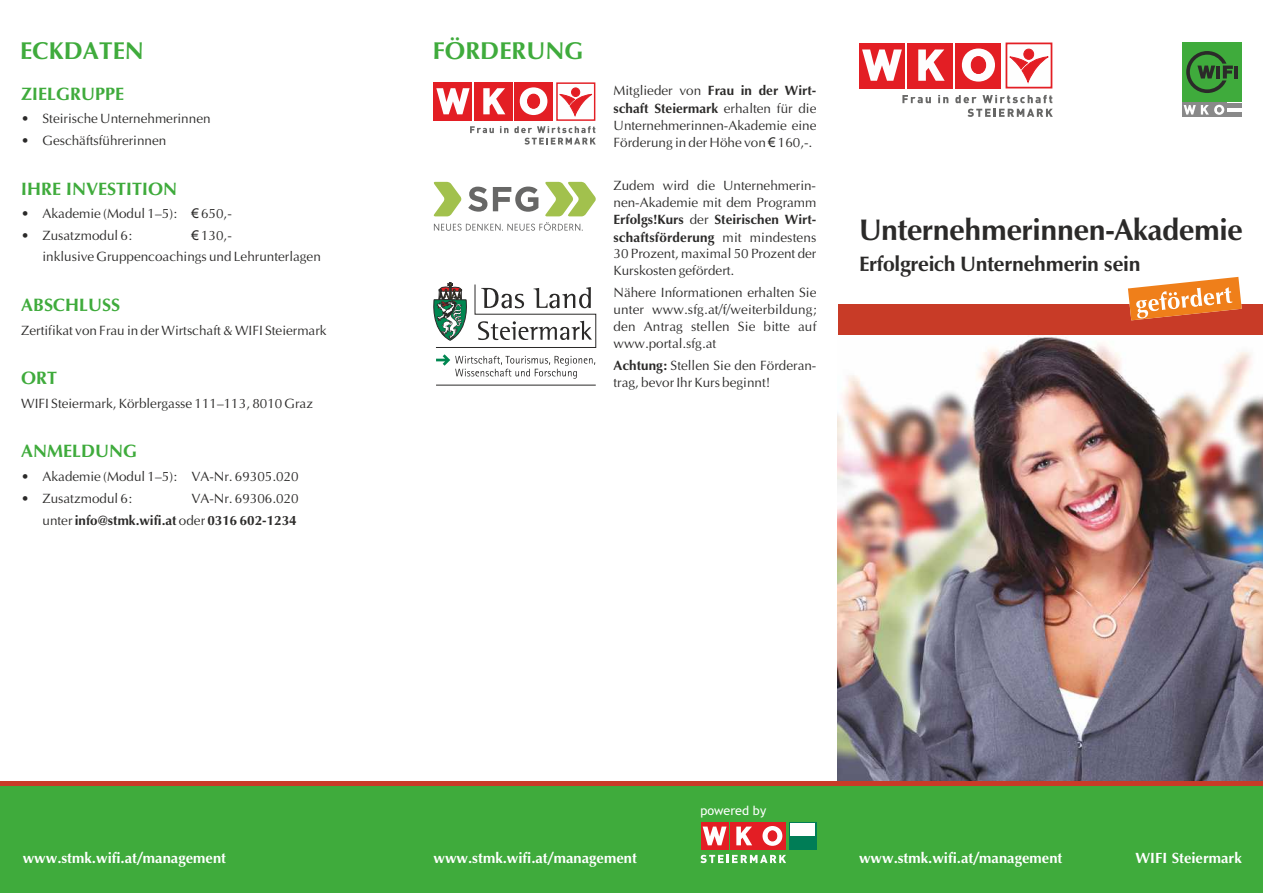
<style>
.page{position:relative;width:1263px;height:893px;background:#fff}
.page>*{position:absolute;margin:0;border:0;box-sizing:border-box;transform-origin:0 0}
.t1{font:700 30px "Zapf Humanist 601 BT";letter-spacing:-.015em;color:#2b2a29}
.t2{font:700 24.45px "Optima";color:#3fab3c}
.t3{font:700 21px "Zapf Humanist 601 BT";letter-spacing:-.015em;color:#2b2a29}
.t4{font:700 18px "Optima";color:#3fab3c}
.t5{font:700 14.85px "Optima";color:#fff}
.t6{font:13.5px/17.1px "Optima";color:#2b2a29;text-align:justify}
.t7{font:700 13.5px/22.2px "Optima";color:#2b2a29;text-align:right}
.t8{font:12.6px "Trebuchet MS";color:#fefefe}
.s1{font-family:"Arial"}
.s2{font-weight:400}
.s3{font-weight:700}
</style>
<div class="page">
<img style="left:838px;top:337px;width:425px;height:444px">
<div style="left:412px;top:781px;width:426px;height:112px;background:#3fab3c"></div>
<div style="left:838px;top:781px;width:425px;height:112px;background:#3fab3c"></div>
<div style="left:838px;top:781px;width:425px;height:5px;background:#c83b27"></div>
<div style="left:1183px;top:43px;width:59px;height:59px;background:#3fab3c"></div>
<svg style="left:1212px;top:103px;width:14px;height:14px"></svg>
<div style="left:1197px;top:103px;width:14px;height:14px;background:#898989"></div>
<div style="left:1183px;top:103px;width:14px;height:14px;background:#898989"></div>
<div style="left:1228px;top:103px;width:14px;height:5px;background:#898989"></div>
<div style="left:1228px;top:112px;width:14px;height:5px;background:#898989"></div>
<hr style="left:1234px;top:66px;width:4px;height:13px;background:#2b2a29">
<svg style="left:1186px;top:51px;width:47px;height:42px"></svg>
<svg style="left:1183px;top:105px;width:41px;height:10px"></svg>
<div style="left:838px;top:305px;width:425px;height:30px;background:#c83b27"></div>
<div style="left:412px;top:781px;width:426px;height:5px;background:#c83b27"></div>
<div style="left:0;top:781px;width:412px;height:112px;background:#3fab3c"></div>
<div style="left:0;top:781px;width:412px;height:5px;background:#c83b27"></div>
<div style="left:789px;top:822px;width:27px;height:28px;background:#007d56"></div>
<div style="left:790px;top:824px;width:25px;height:12px;background:#fefefe"></div>
<div style="left:759px;top:822px;width:27px;height:28px;background:#e31e24"></div>
<div style="left:730px;top:822px;width:27px;height:28px;background:#e31e24"></div>
<svg style="left:736px;top:827px;width:16px;height:18px"></svg>
<div style="left:701px;top:822px;width:27px;height:28px;background:#e31e24"></div>
<svg style="left:703px;top:827px;width:23px;height:18px"></svg>
<svg style="left:762px;top:826px;width:20px;height:20px"></svg>
<div style="left:768px;top:831px;width:9px;height:10px;background:#e31e24;border-radius:50%"></div>
<div style="left:768px;top:830px;width:9px;height:11px;border:1px solid #e31e24;border-radius:50%"></div>
<svg style="left:700px;top:855px;width:86px;height:8px"></svg>
<div style="left:955px;top:43px;width:46px;height:45px;background:#e31e24"></div>
<div style="left:907px;top:43px;width:46px;height:45px;background:#e31e24"></div>
<svg style="left:918px;top:49px;width:27px;height:32px"></svg>
<div style="left:859px;top:43px;width:46px;height:45px;background:#e31e24"></div>
<svg style="left:862px;top:49px;width:40px;height:32px"></svg>
<svg style="left:962px;top:49px;width:33px;height:33px"></svg>
<div style="left:971px;top:57px;width:15px;height:16px;background:#e31e24;border-radius:50%"></div>
<div style="left:971px;top:56px;width:15px;height:18px;border:1px solid #e31e24;border-radius:50%"></div>
<div style="left:1005px;top:43px;width:47px;height:45px;border:2px solid #e31e24"></div>
<svg style="left:1007px;top:56px;width:44px;height:28px"></svg>
<div style="left:1024px;top:49px;width:10px;height:10px;background:#e31e24;border-radius:50%"></div>
<div style="left:1023px;top:49px;width:11px;height:11px;border:1px solid #e31e24;border-radius:50%"></div>
<svg style="left:902px;top:95px;width:29px;height:8px"></svg>
<svg style="left:938px;top:95px;width:10px;height:8px"></svg>
<svg style="left:955px;top:95px;width:21px;height:8px"></svg>
<svg style="left:982px;top:95px;width:70px;height:8px"></svg>
<svg style="left:967px;top:109px;width:86px;height:8px"></svg>
<div style="left:514px;top:82px;width:39px;height:39px;background:#e31e24"></div>
<div style="left:474px;top:82px;width:38px;height:39px;background:#e31e24"></div>
<svg style="left:483px;top:88px;width:22px;height:26px"></svg>
<div style="left:434px;top:82px;width:38px;height:39px;background:#e31e24"></div>
<svg style="left:436px;top:88px;width:34px;height:26px"></svg>
<svg style="left:520px;top:87px;width:27px;height:28px"></svg>
<div style="left:528px;top:94px;width:12px;height:14px;background:#e31e24;border-radius:50%"></div>
<div style="left:527px;top:94px;width:13px;height:15px;border:1px solid #e31e24;border-radius:50%"></div>
<div style="left:556px;top:82px;width:39px;height:39px;border:1px solid #e31e24"></div>
<svg style="left:557px;top:93px;width:37px;height:24px"></svg>
<div style="left:571px;top:88px;width:9px;height:8px;background:#e31e24;border-radius:50%"></div>
<div style="left:571px;top:88px;width:9px;height:9px;border:1px solid #e31e24;border-radius:50%"></div>
<svg style="left:470px;top:126px;width:24px;height:7px"></svg>
<svg style="left:500px;top:126px;width:8px;height:7px"></svg>
<svg style="left:514px;top:126px;width:82px;height:19px"></svg>
<svg style="left:434px;top:222px;width:149px;height:9px"></svg>
<svg style="left:433px;top:182px;width:29px;height:34px"></svg>
<svg style="left:545px;top:182px;width:51px;height:34px"></svg>
<svg style="left:468px;top:187px;width:70px;height:25px"></svg>
<svg style="left:433px;top:282px;width:163px;height:104px"></svg>
<svg style="left:1128px;top:277px;width:114px;height:43px"></svg>
<h2 class="t2" style="left:20px;top:38px;width:125px">ECKDATEN</h2>
<h3 class="t4" style="left:21px;top:84px;width:105px">ZIELGRUPPE</h3>
<p class="t6" style="left:21px;top:110px;width:191px">• Steirische Unternehmerinnen</p>
<p class="t6" style="left:21px;top:132px;width:147px">• Geschäftsführerinnen</p>
<h3 class="t4" style="left:21px;top:179px;width:158px">IHRE INVESTITION</h3>
<p class="t6" style="left:21px;top:205px;width:212px">• Akademie (Modul 1–5): <span class="s1">€</span> 650,-</p>
<p class="t6" style="left:21px;top:227px;width:112px">• Zusatzmodul 6:</p>
<p class="t6" style="left:43px;top:225px;width:280px;line-height:21.8px;text-indent:149px"><span class="s1">€</span> 130,-<br>inklusive Gruppencoachings und Lehrunterlagen</p>
<h3 class="t4" style="left:21px;top:296px;width:101px">ABSCHLUSS</h3>
<p class="t6" style="left:21px;top:322px;width:307px">Zertifikat von Frau in der Wirtschaft &amp; WIFI Steiermark</p>
<h3 class="t4" style="left:21px;top:369px;width:37px">ORT</h3>
<p class="t6" style="left:21px;top:395px;width:293px">WIFI Steiermark, Körblergasse 111–113, 8010 Graz</p>
<h3 class="t4" style="left:21px;top:442px;width:118px">ANMELDUNG</h3>
<p class="t6" style="left:21px;top:468px;width:279px">• Akademie (Modul 1–5): VA-Nr. 69305.020</p>
<p class="t6" style="left:21px;top:490px;width:112px">• Zusatzmodul 6:</p>
<p class="t7" style="left:43px;top:487px;width:258px"><span class="s2">VA-Nr. 69306.020<br>unter</span> info@stmk.wifi.at <span class="s2">oder</span> 0316 602-1234</p>
<h2 class="t2" style="left:433px;top:38px;width:152px">FÖRDERUNG</h2>
<p class="t6" style="left:613px;top:83px;width:204px">Mitglieder von <span class="s3">Frau in der Wirt&shy;schaft Steiermark</span> erhalten für die Unternehmerinnen-Akademie eine Förderung in der Höhe von <span class="s1">€</span> 160,-.</p>
<p class="t6" style="left:613px;top:177px;width:204px">Zudem wird die Unternehmerin&shy;nen-Akademie mit dem Programm <span class="s3">Erfolgs!Kurs</span> der <span class="s3">Steirischen Wirt&shy;schaftsförderung</span> mit mindestens 30 Prozent, maximal 50 Prozent der Kurskosten gefördert.</p>
<p class="t6" style="left:613px;top:285px;width:204px">Nähere Informationen erhalten Sie unter www.sfg.at/f/weiterbildung; den Antrag stellen Sie bitte auf www.portal.sfg.at</p>
<p class="t6" style="left:613px;top:357px;width:204px"><span class="s3">Achtung:</span> Stellen Sie den Förderan&shy;trag, bevor Ihr Kurs beginnt!</p>
<h1 class="t1" style="left:859px;top:217px;width:385px">Unternehmerinnen-Akademie</h1>
<h3 class="t3" style="left:859px;top:255px;width:283px">Erfolgreich Unternehmerin sein</h3>
<p class="t8" style="left:700px;top:805px;width:67px">powered by</p>
<p class="t5" style="left:23px;top:850px;width:205px">www.stmk.wifi.at/management</p>
<p class="t5" style="left:433px;top:850px;width:205px">www.stmk.wifi.at/management</p>
<p class="t5" style="left:1135px;top:850px;width:108px">WIFI Steiermark</p>
<p class="t5" style="left:859px;top:850px;width:205px">www.stmk.wifi.at/management</p>
</div>
